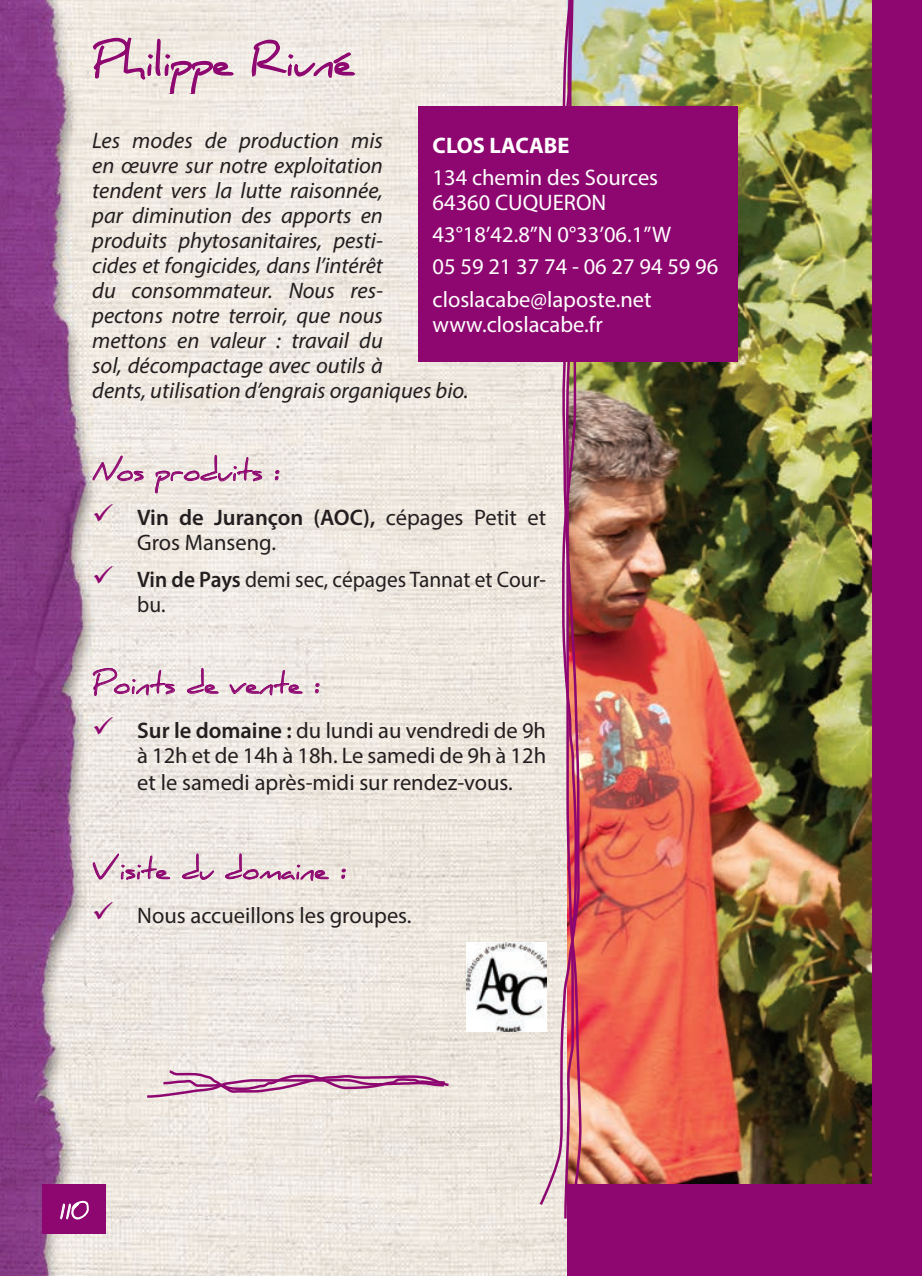
<style>
.page{position:relative;width:922px;height:1276px;background:#fff}
.page>*{position:absolute;margin:0;border:0;box-sizing:border-box;transform-origin:0 0}
.t1{font:40px "Daniel";color:#8e0770}
.t2{font:27.5px "Daniel";color:#8e0770}
.t3{font:italic 22.5px/25px "Myriad Pro";color:#231f20}
.t4{font:22.5px/26px "Myriad Pro";color:#231f20}
.t5{font:22.5px/32px "Myriad Pro";color:#fff}
.t6{font:22.5px/25px "Myriad Pro";color:#231f20;scale:.95 1}
.t7{font:700 22.5px "Myriad Pro";color:#fff}
.t8{font:22.5px "Daniel";color:#fff}
.s1{color:#8e0770}
.s2{font-weight:600}
</style>
<div class="page">
<img style="left:0;top:0;width:567px;height:1276px">
<div style="left:43px;top:1183px;width:63px;height:50px;background:#8e0770"></div>
<svg style="left:60px;top:1152px;width:29px;height:68px"></svg>
<div style="left:567px;top:0;width:305px;height:1276px;background:#8e0770"></div>
<img style="left:581px;top:0;width:291px;height:1183px">
<div style="left:872px;top:0;width:49px;height:1276px;background:#8e0770"></div>
<svg style="left:92px;top:37px;width:142px;height:96px;background:#e6d5d7"></svg>
<svg style="left:251px;top:39px;width:105px;height:62px;background:#e3cfd5"></svg>
<svg style="left:92px;top:455px;width:52px;height:27px"></svg>
<svg style="left:154px;top:422px;width:109px;height:72px;background:#e8dbdb"></svg>
<svg style="left:274px;top:469px;width:6px;height:12px"></svg>
<svg style="left:92px;top:635px;width:83px;height:76px;background:#e8dadb"></svg>
<svg style="left:186px;top:666px;width:33px;height:28px"></svg>
<svg style="left:229px;top:635px;width:74px;height:76px;background:#e9dddd"></svg>
<svg style="left:314px;top:682px;width:6px;height:12px"></svg>
<svg style="left:92px;top:820px;width:79px;height:61px;background:#e6d8d9"></svg>
<svg style="left:181px;top:851px;width:33px;height:29px"></svg>
<svg style="left:224px;top:851px;width:105px;height:45px;background:#e4d2d5"></svg>
<svg style="left:341px;top:867px;width:5px;height:12px"></svg>
<img style="left:467px;top:943px;width:70px;height:88px">
<svg style="left:560px;top:0;width:21px;height:1260px"></svg>
<img style="left:537px;top:0;width:43px;height:1207px">
<svg style="left:145px;top:1069px;width:306px;height:30px;background:#d8b6c6"></svg>
<div style="left:418px;top:106px;width:319px;height:255px;background:#8e0770"></div>
<h1 class="t1" style="left:92px;top:38px;width:264px">Philippe Riuné</h1>
<p class="t3" style="left:92px;top:128px;width:378px">Les modes de production mis<br>en œuvre sur notre exploitation<br>tendent vers la lutte raisonnée,<br>par diminution des apports en<br>produits phytosanitaires, pesti-<br>cides et fongicides, dans l’intérêt<br>du consommateur. Nous res-<br>pectons notre terroir, que nous<br>mettons en valeur : travail du<br>sol, décompactage avec outils à<br>dents, utilisation d’engrais organiques bio.</p>
<p class="t7" style="left:432px;top:131px;width:138px">CLOS LACABE</p>
<p class="t5" style="left:432px;top:165px;width:227px;line-height:25px">134 chemin des Sources<br>64360 CUQUERON</p>
<p class="t5" style="left:432px;top:218px;width:287px">43°18’42.8’’N 0°33’06.1’’W<br>05 59 21 37 74 - 06 27 94 59 96 closlacabe@laposte.net</p>
<p class="t5" style="left:432px;top:308px;width:172px">www.closlacabe.fr</p>
<p class="t2" style="left:92px;top:455px;width:190px">Nos produits :</p>
<p class="t4" style="left:137px;top:504px;width:410px;line-height:25px;text-indent:-45px"><span class="s1">✓</span> <span class="s2">Vin de Jurançon (AOC),</span> cépages Petit et<br>Gros Manseng.</p>
<p class="t6" style="left:137px;top:566px;width:432px;text-indent:-45px"><span class="s1">✓</span> <span class="s2">Vin de Pays</span> demi sec, cépages Tannat et Cour&shy;bu.</p>
<p class="t2" style="left:92px;top:668px;width:230px">Points de vente :</p>
<p class="t4" style="left:137px;top:717px;width:410px;text-align:justify;text-indent:-45px"><span class="s1">✓</span> <span class="s2">Sur le domaine :</span> du lundi au vendredi de 9h à 12h et de 14h à 18h. Le samedi de 9h à 12h et le samedi après-midi sur rendez-vous.</p>
<p class="t2" style="left:92px;top:853px;width:256px">Visite du domaine :</p>
<p class="t4" style="left:92px;top:902px;width:321px"><span class="s1">✓</span> Nous accueillons les groupes.</p>
<p class="t8" style="left:60px;top:1198px;width:31px">110</p>
</div>
